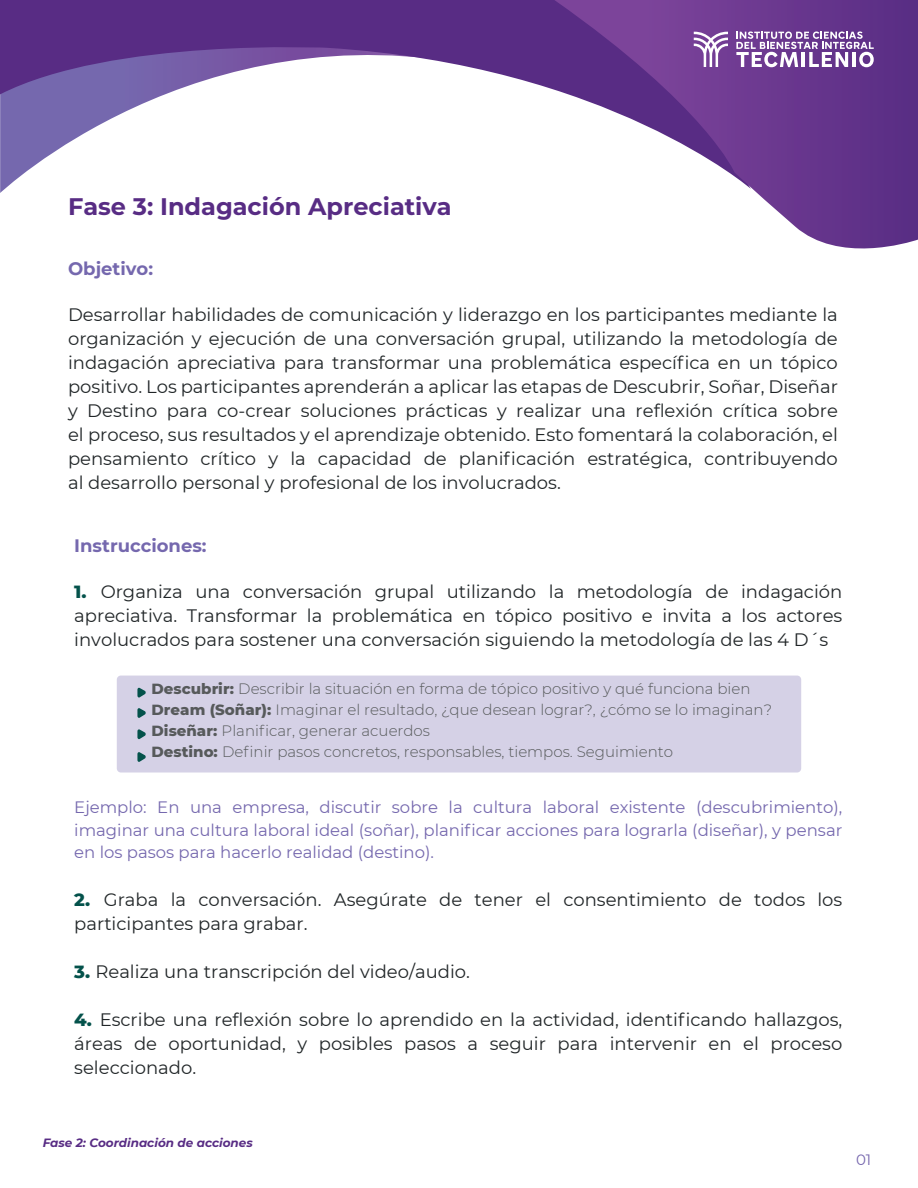
<style>
.page{position:relative;width:918px;height:1188px;background:#fff}
.page>*{position:absolute;margin:0;border:0;box-sizing:border-box;transform-origin:0 0}
.t1{font:700 24px "Montserrat";color:#582c84}
.t2{font:18px/24px "Montserrat";color:#212628;text-align:justify}
.t3{font:700 18px "Montserrat";color:#7568ae}
.t4{font:16.5px/22.5px "Montserrat";color:#7568ae;text-align:justify}
.t5{font:300 15px/21px "Montserrat";color:#575a5b}
.t6{font:15px "Montserrat";color:#7667ae}
.t7{font:italic 700 12px "Montserrat";color:#582c84}
.s1{font-weight:800;color:#04524b}
.s2{font-weight:800}
</style>
<div class="page">
<hr style="left:459px;top:0;width:1px;height:1188px;background:#70c7b0">
<hr style="left:479px;top:0;width:1px;height:1188px;background:#70c7b0">
<hr style="left:436px;top:0;width:1px;height:1188px;background:#70c7b0">
<hr style="left:0;top:1169px;width:918px;height:1px;background:#70c7b0">
<hr style="left:0;top:1148px;width:918px;height:1px;background:#70c7b0">
<hr style="left:875px;top:0;width:1px;height:1188px;background:#70c7b0">
<hr style="left:855px;top:0;width:1px;height:1188px;background:#70c7b0">
<hr style="left:42px;top:1px;width:1px;height:1187px;background:#70c7b0">
<hr style="left:62px;top:0;width:1px;height:1188px;background:#70c7b0">
<div style="left:117px;top:676px;width:684px;height:97px;background:#d5d1e6;border-radius:4px"></div>
<svg style="left:137px;top:687px;width:9px;height:11px"></svg>
<svg style="left:137px;top:729px;width:9px;height:11px"></svg>
<svg style="left:137px;top:708px;width:9px;height:10px"></svg>
<svg style="left:137px;top:752px;width:9px;height:10px"></svg>
<svg style="left:0;top:0;width:554px;height:189px"></svg>
<svg style="left:554px;top:0;width:364px;height:264px"></svg>
<svg style="left:736px;top:31px;width:138px;height:36px"></svg>
<svg style="left:694px;top:32px;width:34px;height:35px"></svg>
<h1 class="t1" style="left:68px;top:189px;width:385px">Fase 3: Indagación Apreciativa</h1>
<p class="t3" style="left:68px;top:256px;width:87px">Objetivo:</p>
<p class="t2" style="left:68px;top:302px;width:771px">Desarrollar habilidades de comunicación y liderazgo en los participantes mediante la organización y ejecución de una conversación grupal, utilizando la metodología de indagación apreciativa para transformar una problemática específica en un tópico positivo. Los participantes aprenderán a aplicar las etapas de Descubrir, Soñar, Diseñar y Destino para co-crear soluciones prácticas y realizar una reflexión crítica sobre el proceso, sus resultados y el aprendizaje obtenido. Esto fomentará la colaboración, el pensamiento crítico y la capacidad de planificación estratégica, contribuyendo al desarrollo personal y profesional de los involucrados.</p>
<p class="t3" style="left:74px;top:533px;width:134px">Instrucciones:</p>
<p class="t2" style="left:74px;top:579px;width:770px"><span class="s1">1.</span> Organiza una conversación grupal utilizando la metodología de indagación apreciativa. Transformar la problemática en tópico positivo e invita a los actores involucrados para sostener una conversación siguiendo la metodología de las 4 D´s</p>
<p class="t5" style="left:152px;top:677px;width:622px"><span class="s2">Descubrir:</span> Describir la situación en forma de tópico positivo y qué funciona bien <span class="s2">Dream (Soñar):</span> Imaginar el resultado, ¿que desean lograr?, ¿cómo se lo imaginan?<br><span class="s2">Diseñar:</span> Planificar, generar acuerdos<br><span class="s2">Destino:</span> Definir pasos concretos, responsables, tiempos. Seguimiento</p>
<p class="t4" style="left:74px;top:796px;width:770px">Ejemplo: En una empresa, discutir sobre la cultura laboral existente (descubrimiento), imaginar una cultura laboral ideal (soñar), planificar acciones para lograrla (diseñar), y pensar en los pasos para hacerlo realidad (destino).</p>
<p class="t2" style="left:74px;top:887px;width:770px"><span class="s1">2.</span> Graba la conversación. Asegúrate de tener el consentimiento de todos los participantes para grabar.</p>
<p class="t2" style="left:74px;top:959px;width:397px"><span class="s1">3.</span> Realiza una transcripción del video/audio.</p>
<p class="t2" style="left:74px;top:1007px;width:770px"><span class="s1">4.</span> Escribe una reflexión sobre lo aprendido en la actividad, identificando hallazgos, áreas de oportunidad, y posibles pasos a seguir para intervenir en el proceso seleccionado.</p>
<p class="t7" style="left:43px;top:1134px;width:212px">Fase 2: Coordinación de acciones</p>
<p class="t6" style="left:856px;top:1149px;width:17px">01</p>
</div>
